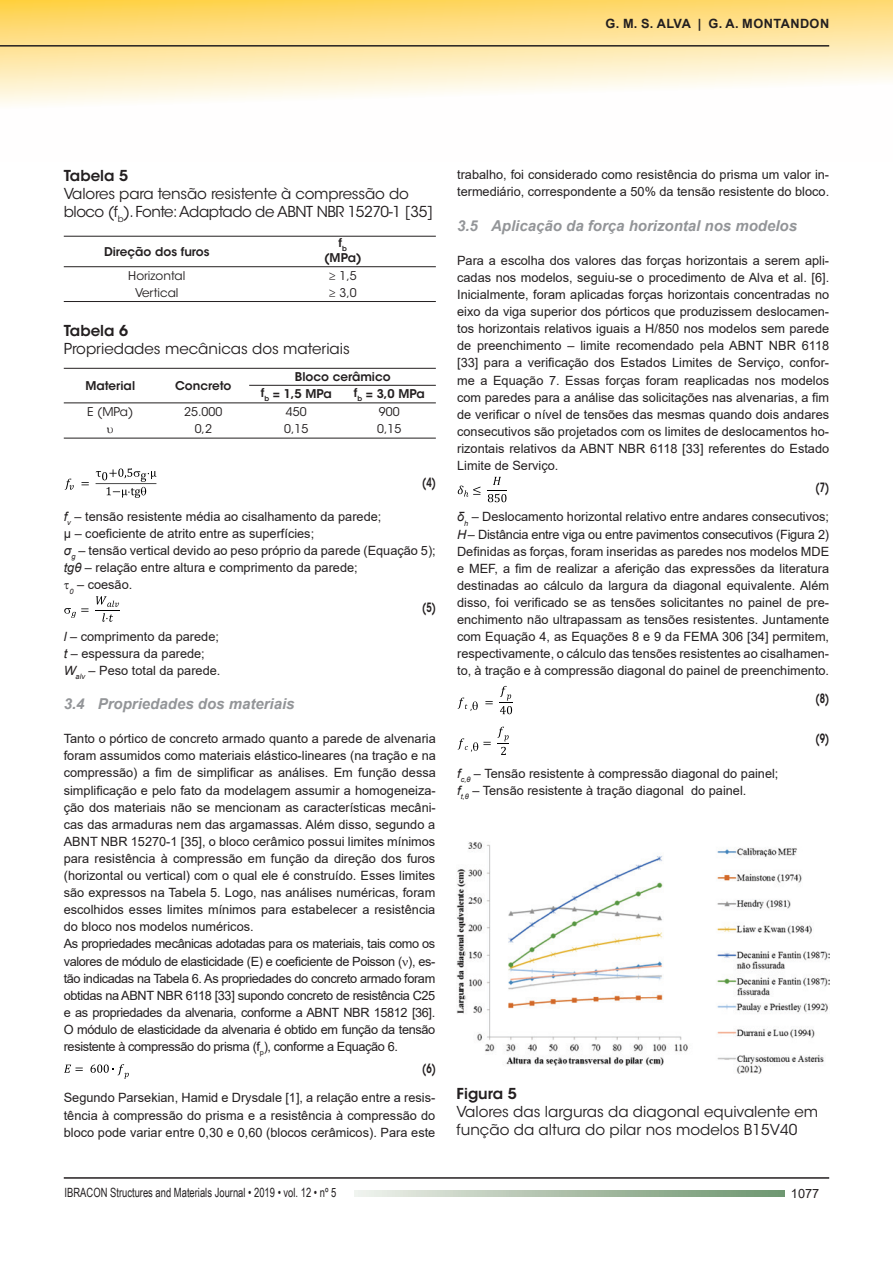
<style>
.page{position:relative;width:893px;height:1263px;background:#fff}
.page>*{position:absolute;margin:0;border:0;box-sizing:border-box;transform-origin:0 0}
.t1{font:15px/18px "ITC Avant Garde Std";color:#231f20}
.t2{font:15px/18px "ITC Avant Garde Std";letter-spacing:-.03em;color:#231f20}
.t3{font:italic 700 15px "Arial";color:#939598}
.t4{font:600 15px "ITC Avant Garde Std";color:#231f20}
.t5{font:12.75px/17.1px "Arial";color:#231f20}
.t6{font:12.75px "Arial Narrow";color:#231f20;scale:.9 1}
.t7{font:700 12.75px "Arial";letter-spacing:.035em;color:#231f20}
.t8{font:600 12.75px "ITC Avant Garde Std";color:#231f20;scale:.7 1}
.t9{font:600 12px/17.4px "ITC Avant Garde Std";color:#231f20}
.t10{font:12px "ITC Avant Garde Std";color:#231f20}
.s1{font-style:italic}
</style>
<div class="page">
<svg style="left:0;top:0;width:893px;height:105px"></svg>
<hr style="left:64px;top:1177px;width:765px;height:2px;background:#231f20">
<hr style="left:0;top:45px;width:829px;height:2px;background:#231f20">
<svg style="left:354px;top:1190px;width:431px;height:6px;background:#acc0aa"></svg>
<svg style="left:65px;top:479px;width:9px;height:11px"></svg>
<svg style="left:82px;top:482px;width:7px;height:3px"></svg>
<svg style="left:96px;top:468px;width:61px;height:30px"></svg>
<svg style="left:64px;top:608px;width:25px;height:10px"></svg>
<svg style="left:95px;top:596px;width:25px;height:26px"></svg>
<svg style="left:64px;top:1064px;width:19px;height:9px"></svg>
<svg style="left:91px;top:1064px;width:38px;height:15px"></svg>
<svg style="left:458px;top:486px;width:22px;height:11px"></svg>
<svg style="left:487px;top:477px;width:20px;height:25px"></svg>
<svg style="left:458px;top:698px;width:20px;height:13px"></svg>
<svg style="left:485px;top:701px;width:8px;height:3px"></svg>
<svg style="left:499px;top:686px;width:14px;height:28px"></svg>
<svg style="left:458px;top:738px;width:33px;height:14px"></svg>
<svg style="left:497px;top:727px;width:12px;height:28px"></svg>
<img style="left:457px;top:842px;width:372px;height:232px">
<hr style="left:64px;top:368px;width:372px;height:1px;background:#231f20">
<hr style="left:64px;top:236px;width:372px;height:1px;background:#231f20">
<hr style="left:249px;top:385px;width:187px;height:1px;background:#231f20">
<hr style="left:64px;top:402px;width:372px;height:1px;background:#231f20">
<hr style="left:64px;top:266px;width:372px;height:1px;background:#231f20">
<hr style="left:64px;top:438px;width:372px;height:1px;background:#231f20">
<hr style="left:64px;top:301px;width:372px;height:1px;background:#231f20">
<p class="t7" style="left:605px;top:15px;width:225px">G. M. S. ALVA | G. A. MONTANDON</p>
<p class="t4" style="left:64px;top:166px;width:66px">Tabela 5</p>
<p class="t2" style="left:64px;top:185px;width:371px">Valores para tensão resistente à compressão do bloco (f<sub>b</sub>). Fonte: Adaptado de ABNT NBR 15270-1 [35]</p>
<p class="t9" style="left:104px;top:242px;width:107px">Direção dos furos</p>
<p class="t9" style="left:324px;top:235px;width:39px;line-height:15px;text-align:center">f<sub>b </sub>(MPa)</p>
<p class="t10" style="left:128px;top:268px;width:58px">Horizontal</p>
<p class="t10" style="left:329px;top:268px;width:29px">≥ 1,5</p>
<p class="t10" style="left:135px;top:285px;width:45px">Vertical</p>
<p class="t10" style="left:329px;top:285px;width:29px">≥ 3,0</p>
<p class="t4" style="left:64px;top:321px;width:66px">Tabela 6</p>
<p class="t1" style="left:64px;top:340px;width:288px">Propriedades mecânicas dos materiais</p>
<p class="t9" style="left:85px;top:376px;width:51px">Material</p>
<p class="t9" style="left:175px;top:376px;width:58px">Concreto</p>
<p class="t9" style="left:261px;top:368px;width:131px;text-indent:34px">Bloco cerâmico f<sub>b</sub> = 1,5 MPa</p>
<p class="t9" style="left:354px;top:385px;width:72px">f<sub>b</sub> = 3,0 MPa</p>
<p class="t10" style="left:87px;top:404px;width:48px">E (MPa)</p>
<p class="t10" style="left:184px;top:404px;width:40px">25.000</p>
<p class="t10" style="left:286px;top:404px;width:22px">450</p>
<p class="t10" style="left:379px;top:404px;width:22px">900</p>
<p class="t10" style="left:195px;top:421px;width:19px">0,2</p>
<p class="t10" style="left:284px;top:421px;width:26px">0,15</p>
<p class="t10" style="left:377px;top:421px;width:26px">0,15</p>
<p class="t8" style="left:422px;top:474px;width:21px">(4)</p>
<p class="t5" style="left:64px;top:508px;width:319px"><span class="s1">f</span><sub>v</sub> – tensão resistente média ao cisalhamento da parede;</p>
<p class="t5" style="left:64px;top:525px;width:252px">µ – coeficiente de atrito entre as superfícies;</p>
<p class="t5" style="left:64px;top:542px;width:374px"><span class="s1">σ</span><sub>g</sub> – tensão vertical devido ao peso próprio da parede (Equação 5);</p>
<p class="t5" style="left:64px;top:559px;width:295px"><span class="s1">tgθ</span> – relação entre altura e comprimento da parede;</p>
<p class="t5" style="left:69px;top:576px;width:64px"><sub>0</sub> – coesão.</p>
<p class="t8" style="left:422px;top:599px;width:21px">(5)</p>
<p class="t5" style="left:64px;top:627px;width:158px"><span class="s1">l</span> – comprimento da parede; <span class="s1">t</span> – espessura da parede;<br><span class="s1">W</span><sub>alv</sub> – Peso total da parede.</p>
<p class="t3" style="left:64px;top:694px;width:232px">3.4 Propriedades dos materiais</p>
<p class="t5" style="left:64px;top:730px;width:374px">Tanto o pórtico de concreto armado quanto a parede de alvenaria foram assumidos como materiais elástico-lineares (na tração e na compressão) a fim de simplificar as análises. Em função dessa simplificação e pelo fato da modelagem assumir a homogeneiza&shy;ção dos materiais não se mencionam as características mecâni&shy;cas das armaduras nem das argamassas. Além disso, segundo a ABNT NBR 15270-1 [35], o bloco cerâmico possui limites mínimos para resistência à compressão em função da direção dos furos (horizontal ou vertical) com o qual ele é construído. Esses limites são expressos na Tabela 5. Logo, nas análises numéricas, foram escolhidos esses limites mínimos para estabelecer a resistência do bloco nos modelos numéricos.<br>As propriedades mecânicas adotadas para os materiais, tais como os valores de módulo de elasticidade (E) e coeficiente de Poisson ( ), es&shy;tão indicadas na Tabela 6. As propriedades do concreto armado foram obtidas na ABNT NBR 6118 [33] supondo concreto de resistência C25 e as propriedades da alvenaria, conforme a ABNT NBR 15812 [36].<br>O módulo de elasticidade da alvenaria é obtido em função da tensão resistente à compressão do prisma (f<sub>p</sub>), conforme a Equação 6.</p>
<p class="t8" style="left:422px;top:1061px;width:21px">(6)</p>
<p class="t5" style="left:64px;top:1089px;width:373px;text-align:justify">Segundo Parsekian, Hamid e Drysdale [1], a relação entre a resis&shy;tência à compressão do prisma e a resistência à compressão do bloco pode variar entre 0,30 e 0,60 (blocos cerâmicos). Para este</p>
<p class="t5" style="left:457px;top:166px;width:374px">trabalho, foi considerado como resistência do prisma um valor in&shy;termediário, correspondente a 50% da tensão resistente do bloco.</p>
<p class="t3" style="left:457px;top:215px;width:341px">3.5 Aplicação da força horizontal nos modelos</p>
<p class="t5" style="left:457px;top:252px;width:374px;text-align:justify">Para a escolha dos valores das forças horizontais a serem apli&shy;cadas nos modelos, seguiu-se o procedimento de Alva et al. [6].<br>Inicialmente, foram aplicadas forças horizontais concentradas no eixo da viga superior dos pórticos que produzissem deslocamen&shy;tos horizontais relativos iguais a H/850 nos modelos sem parede de preenchimento – limite recomendado pela ABNT NBR 6118 [33] para a verificação dos Estados Limites de Serviço, confor&shy;me a Equação 7. Essas forças foram reaplicadas nos modelos com paredes para a análise das solicitações nas alvenarias, a fim de verificar o nível de tensões das mesmas quando dois andares consecutivos são projetados com os limites de deslocamentos ho&shy;rizontais relativos da ABNT NBR 6118 [33] referentes do Estado Limite de Serviço.</p>
<p class="t8" style="left:816px;top:480px;width:21px">(7)</p>
<p class="t5" style="left:457px;top:508px;width:374px;text-align:justify"><span class="s1">δ</span><sub>h</sub> – Deslocamento horizontal relativo entre andares consecutivos; <span class="s1">H</span>– Distância entre viga ou entre pavimentos consecutivos (Figura 2)<br>Definidas as forças, foram inseridas as paredes nos modelos MDE e MEF, a fim de realizar a aferição das expressões da literatura destinadas ao cálculo da largura da diagonal equivalente. Além disso, foi verificado se as tensões solicitantes no painel de pre&shy;enchimento não ultrapassam as tensões resistentes. Juntamente com Equação 4, as Equações 8 e 9 da FEMA 306 [34] permitem, respectivamente, o cálculo das tensões resistentes ao cisalhamen&shy;to, à tração e à compressão diagonal do painel de preenchimento.</p>
<p class="t8" style="left:816px;top:690px;width:21px">(8)</p>
<p class="t8" style="left:816px;top:731px;width:21px">(9)</p>
<p class="t5" style="left:457px;top:765px;width:323px"><span class="s1">f</span><sub>c,θ</sub> – Tensão resistente à compressão diagonal do painel; <span class="s1">f</span><sub>t,θ</sub> – Tensão resistente à tração diagonal do painel.</p>
<p class="t4" style="left:457px;top:1084px;width:62px">Figura 5</p>
<p class="t1" style="left:457px;top:1103px;width:363px">Valores das larguras da diagonal equivalente em função da altura do pilar nos modelos B15V40</p>
<p class="t6" style="left:65px;top:1183px;width:303px">IBRACON Structures and Materials Journal • 2019 • vol. 12 • nº 5</p>
<p class="t5" style="left:791px;top:1185px;width:30px">1077</p>
</div>
